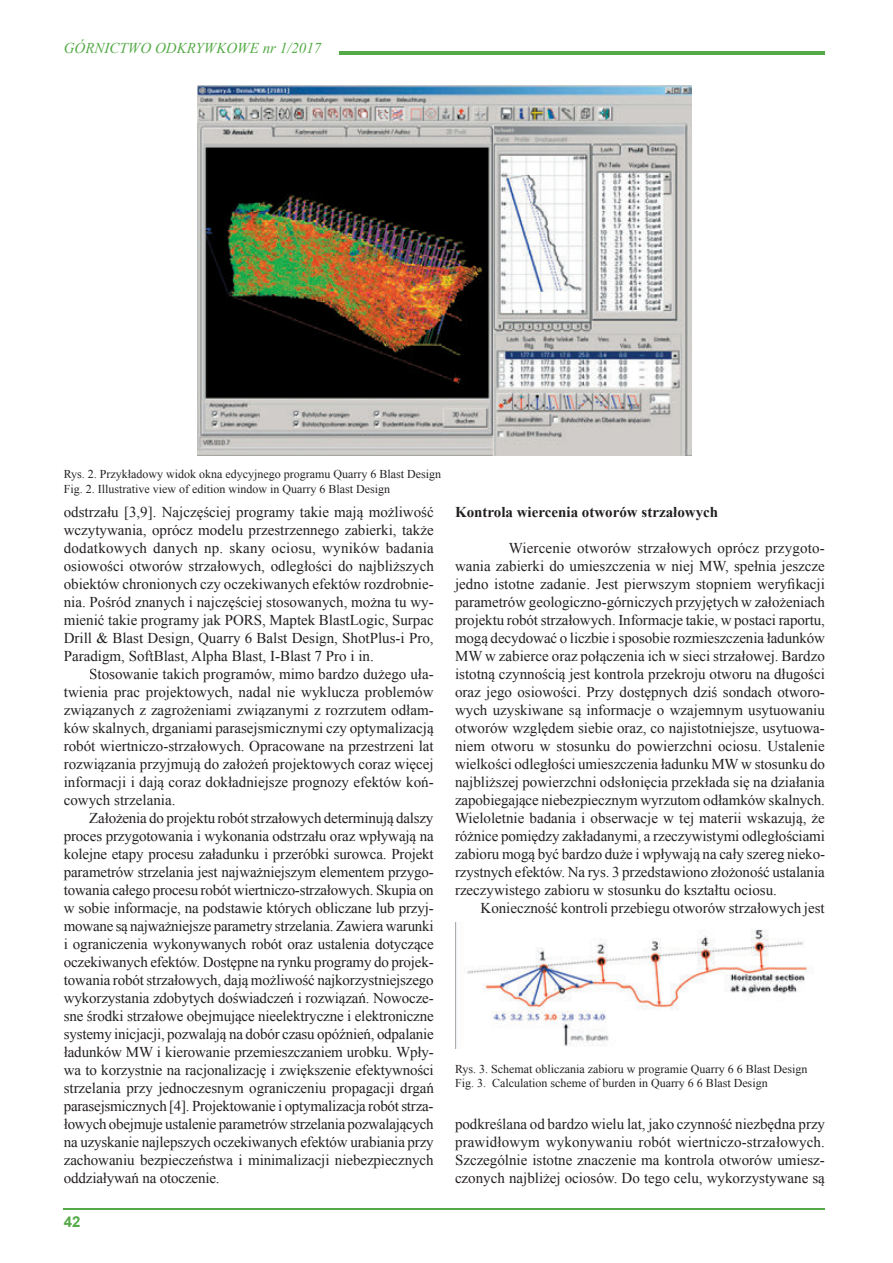
<style>
.page{position:relative;width:893px;height:1263px;background:#fff}
.page>*{position:absolute;margin:0;border:0;box-sizing:border-box;transform-origin:0 0}
.t1{font:15px/18px "Times New Roman";color:#231f20;text-align:justify}
.t2{font:700 15px "Times New Roman";color:#231f20}
.t3{font:italic 15px "Times New Roman";color:#54aa46}
.t4{font:700 15px "Arial";color:#54aa46}
.t5{font:12px/14.4px "Times New Roman";color:#231f20}
</style>
<div class="page">
<hr style="left:64px;top:1208px;width:761px;height:1px;background:#54aa46">
<hr style="left:340px;top:51px;width:485px;height:3px;background:#54aa46">
<img style="left:197px;top:85px;width:495px;height:371px">
<img style="left:455px;top:922px;width:359px;height:126px">
<p class="t3" style="left:64px;top:37px;width:259px">GÓRNICTWO ODKRYWKOWE nr 1/2017</p>
<p class="t5" style="left:64px;top:467px;width:379px">Rys. 2. Przykładowy widok okna edycyjnego programu Quarry 6 Blast Design<br>Fig. 2. Illustrative view of edition window in Quarry 6 Blast Design</p>
<p class="t1" style="left:64px;top:503px;width:372px">odstrzału [3,9]. Najczęściej programy takie mają możliwość wczytywania, oprócz modelu przestrzennego zabierki, także dodatkowych danych np. skany ociosu, wyników badania osiowości otworów strzałowych, odległości do najbliższych obiektów chronionych czy oczekiwanych efektów rozdrobnie&shy;nia. Pośród znanych i najczęściej stosowanych, można tu wy&shy;mienić takie programy jak PORS, Maptek BlastLogic, Surpac Drill &amp; Blast Design, Quarry 6 Balst Design, ShotPlus-i Pro, Paradigm, SoftBlast, Alpha Blast, I-Blast 7 Pro i in.</p>
<p class="t1" style="left:64px;top:665px;width:371px;text-indent:26px">Stosowanie takich programów, mimo bardzo dużego uła&shy;twienia prac projektowych, nadal nie wyklucza problemów związanych z zagrożeniami związanymi z rozrzutem odłam&shy;ków skalnych, drganiami parasejsmicznymi czy optymalizacją robót wiertniczo-strzałowych. Opracowane na przestrzeni lat rozwiązania przyjmują do założeń projektowych coraz więcej informacji i dają coraz dokładniejsze prognozy efektów koń&shy;cowych strzelania.</p>
<p class="t1" style="left:64px;top:809px;width:372px;text-indent:26px">Założenia do projektu robót strzałowych determinują dalszy proces przygotowania i wykonania odstrzału oraz wpływają na kolejne etapy procesu załadunku i przeróbki surowca. Projekt parametrów strzelania jest najważniejszym elementem przygo&shy;towania całego procesu robót wiertniczo-strzałowych. Skupia on w sobie informacje, na podstawie których obliczane lub przyj&shy;mowane są najważniejsze parametry strzelania. Zawiera warunki i ograniczenia wykonywanych robót oraz ustalenia dotyczące oczekiwanych efektów. Dostępne na rynku programy do projek&shy;towania robót strzałowych, dają możliwość najkorzystniejszego wykorzystania zdobytych doświadczeń i rozwiązań. Nowocze&shy;sne środki strzałowe obejmujące nieelektryczne i elektroniczne systemy inicjacji, pozwalają na dobór czasu opóźnień, odpalanie ładunków MW i kierowanie przemieszczaniem urobku. Wpły&shy;wa to korzystnie na racjonalizację i zwiększenie efektywności strzelania przy jednoczesnym ograniczeniu propagacji drgań parasejsmicznych [4]. Projektowanie i optymalizacja robót strza&shy;łowych obejmuje ustalenie parametrów strzelania pozwalających na uzyskanie najlepszych oczekiwanych efektów urabiania przy zachowaniu bezpieczeństwa i minimalizacji niebezpiecznych oddziaływań na otoczenie.</p>
<p class="t4" style="left:64px;top:1212px;width:18px">42</p>
<p class="t2" style="left:455px;top:502px;width:265px">Kontrola wiercenia otworów strzałowych</p>
<p class="t1" style="left:455px;top:539px;width:372px;text-indent:54px">Wiercenie otworów strzałowych oprócz przygoto&shy;wania zabierki do umieszczenia w niej MW, spełnia jeszcze jedno istotne zadanie. Jest pierwszym stopniem weryfikacji parametrów geologiczno-górniczych przyjętych w założeniach projektu robót strzałowych. Informacje takie, w postaci raportu, mogą decydować o liczbie i sposobie rozmieszczenia ładunków MW w zabierce oraz połączenia ich w sieci strzałowej. Bardzo istotną czynnością jest kontrola przekroju otworu na długości oraz jego osiowości. Przy dostępnych dziś sondach otworo&shy;wych uzyskiwane są informacje o wzajemnym usytuowaniu otworów względem siebie oraz, co najistotniejsze, usytuowa&shy;niem otworu w stosunku do powierzchni ociosu. Ustalenie wielkości odległości umieszczenia ładunku MW w stosunku do najbliższej powierzchni odsłonięcia przekłada się na działania zapobiegające niebezpiecznym wyrzutom odłamków skalnych.<br>Wieloletnie badania i obserwacje w tej materii wskazują, że różnice pomiędzy zakładanymi, a rzeczywistymi odległościami zabioru mogą być bardzo duże i wpływają na cały szereg nieko&shy;rzystnych efektów. Na rys. 3 przedstawiono złożoność ustalania rzeczywistego zabioru w stosunku do kształtu ociosu.</p>
<p class="t1" style="left:480px;top:899px;width:346px">Konieczność kontroli przebiegu otworów strzałowych jest</p>
<p class="t5" style="left:455px;top:1061px;width:354px">Rys. 3. Schemat obliczania zabioru w programie Quarry 6 6 Blast Design<br>Fig. 3. Calculation scheme of burden in Quarry 6 6 Blast Design</p>
<p class="t1" style="left:455px;top:1115px;width:372px">podkreślana od bardzo wielu lat, jako czynność niezbędna przy prawidłowym wykonywaniu robót wiertniczo-strzałowych.<br>Szczególnie istotne znaczenie ma kontrola otworów umiesz&shy;czonych najbliżej ociosów. Do tego celu, wykorzystywane są</p>
</div>
